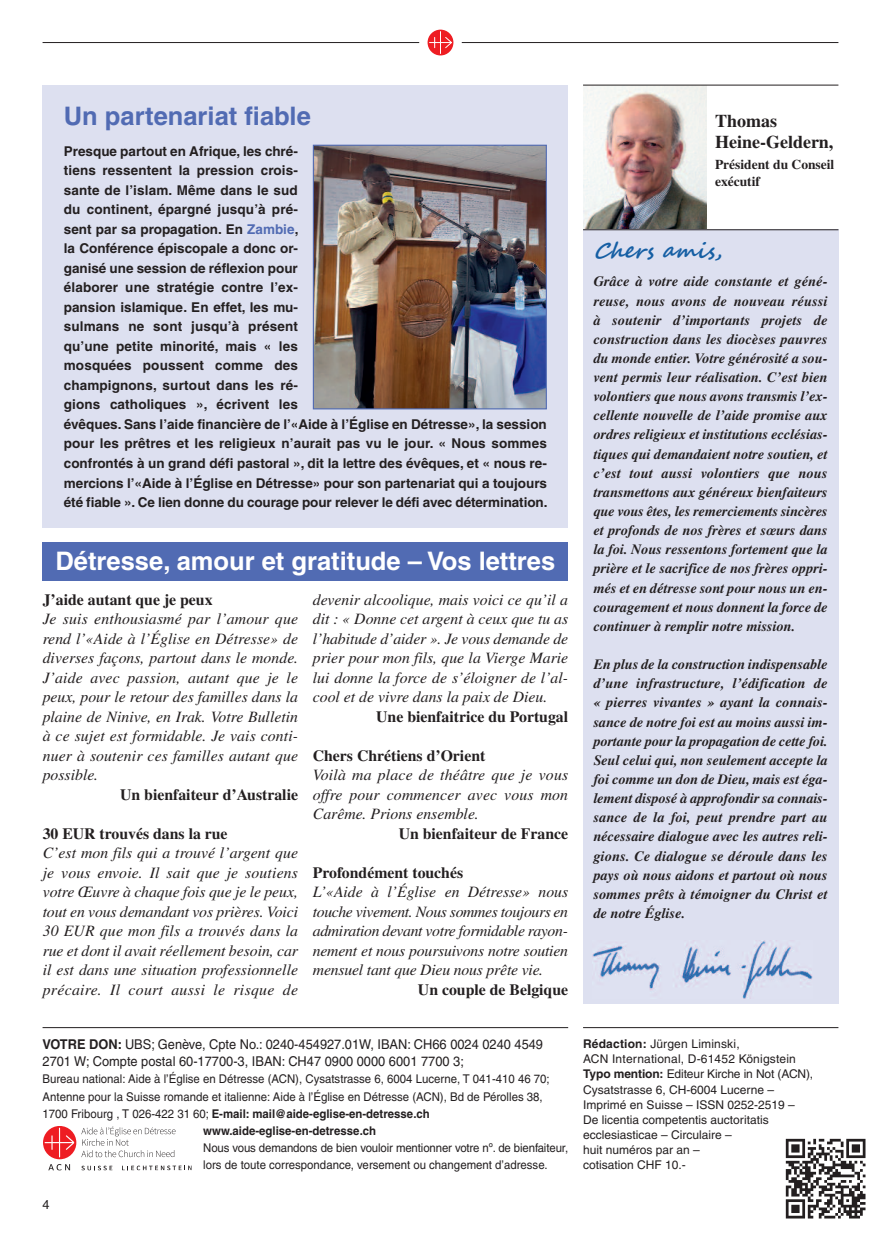
<style>
.page{position:relative;width:881px;height:1234px;background:#fff}
.page>*{position:absolute;margin:0;border:0;box-sizing:border-box;transform-origin:0 0}
.t1{font:700 25.5px "Helvetica";color:#fff}
.t2{font:700 25.5px "Helvetica";color:#516bb3}
.t3{font:italic 700 21px "Segoe Script";color:#165fa4}
.t4{font:700 18px/21px "Times";color:#231f20}
.t5{font:italic 15.75px/19.5px "Times";color:#231f20;text-align:justify}
.t6{font:700 15.75px "Times";color:#231f20}
.t7{font:italic 700 14.25px/19.2px "Times";color:#231f20;text-align:justify}
.t8{font:700 13.5px/19.5px "Helvetica";color:#231f20}
.t9{font:13.5px/17.1px "Helvetica";color:#231f20;scale:.95 1}
.t10{font:700 13.5px/16.5px "Times";color:#231f20}
.t11{font:12.75px "Helvetica";color:#231f20}
.t12{font:12px/17.1px "Helvetica";color:#231f20;scale:.95 1}
.t13{font:12px/15.1px "Helvetica";color:#231f20}
.t14{font:700 12px "Helvetica";color:#231f20;scale:.95 1}
.s1{color:#516bb3}
.s2{font-weight:700}
.s3{font-weight:400}
</style>
<div class="page">
<img style="left:583px;top:86px;width:123px;height:143px">
<div style="left:583px;top:230px;width:255px;height:773px;background:#dde0f0"></div>
<hr style="left:583px;top:229px;width:255px;height:1px;background:#231f20">
<hr style="left:583px;top:85px;width:255px;height:1px;background:#231f20">
<hr style="left:43px;top:42px;width:376px;height:1px;background:#231f20">
<svg style="left:427px;top:30px;width:26px;height:25px"></svg>
<svg style="left:428px;top:31px;width:24px;height:23px"></svg>
<hr style="left:461px;top:42px;width:377px;height:1px;background:#231f20">
<div style="left:43px;top:542px;width:525px;height:38px;background:#516bb3"></div>
<div style="left:43px;top:85px;width:525px;height:442px;background:#dde0f0"></div>
<img style="left:315px;top:147px;width:229px;height:260px">
<div style="left:313px;top:145px;width:233px;height:264px;border:1px solid #516bb3"></div>
<img style="left:592px;top:940px;width:220px;height:57px">
<hr style="left:43px;top:1026px;width:525px;height:1px;background:#231f20">
<hr style="left:583px;top:1026px;width:255px;height:1px;background:#231f20">
<svg style="left:43px;top:1125px;width:33px;height:33px"></svg>
<svg style="left:45px;top:1127px;width:29px;height:30px"></svg>
<svg style="left:48px;top:1164px;width:22px;height:6px"></svg>
<svg style="left:81px;top:1126px;width:94px;height:30px"></svg>
<svg style="left:81px;top:1165px;width:31px;height:5px"></svg>
<svg style="left:122px;top:1165px;width:70px;height:5px"></svg>
<svg style="left:785px;top:1138px;width:80px;height:80px"></svg>
<h1 class="t2" style="left:64px;top:106px;width:248px">Un partenariat fiable</h1>
<p class="t8" style="left:64px;top:142px;width:485px">Presque partout en Afrique, les chré-<br>tiens ressentent la pression crois-<br>sante de l’islam. Même dans le sud<br>du continent, épargné jusqu’à pré-<br>sent par sa propagation. En <span class="s1">Zambie</span>,<br>la Conférence épiscopale a donc or-<br>ganisé une session de réflexion pour<br>élaborer une stratégie contre l’ex-<br>pansion islamique. En effet, les mu-<br>sulmans ne sont jusqu’à présent<br>qu’une petite minorité, mais « les<br>mosquées poussent comme des<br>champignons, surtout dans les ré-<br>gions catholiques », écrivent les<br>évêques. Sans l’aide financière de l’«Aide à l’Église en Détresse», la session pour les prêtres et les religieux n’aurait pas vu le jour. « Nous sommes confrontés à un grand défi pastoral », dit la lettre des évêques, et « nous re&shy;mercions l’«Aide à l’Église en Détresse» pour son partenariat qui a toujours été fiable ». Ce lien donne du courage pour relever le défi avec détermination.</p>
<h1 class="t1" style="left:55px;top:551px;width:501px">Détresse, amour et gratitude – Vos lettres</h1>
<p class="t6" style="left:43px;top:593px;width:171px">J’aide autant que je peux</p>
<p class="t5" style="left:43px;top:610px;width:257px">Je suis enthousiasmé par l’amour que rend l’«Aide à l’Église en Détresse» de diverses façons, partout dans le monde.<br>J’aide avec passion, autant que je le peux, pour le retour des familles dans la plaine de Ninive, en Irak. Votre Bulletin à ce sujet est formidable. Je vais conti&shy;nuer à soutenir ces familles autant que possible.</p>
<p class="t6" style="left:120px;top:788px;width:179px">Un bienfaiteur d’Australie</p>
<p class="t6" style="left:43px;top:827px;width:186px">30 EUR trouvés dans la rue</p>
<p class="t5" style="left:43px;top:844px;width:257px">C’est mon fils qui a trouvé l’argent que je vous envoie. Il sait que je soutiens votre Œuvre à chaque fois que je le peux, tout en vous demandant vos prières. Voici 30 EUR que mon fils a trouvés dans la rue et dont il avait réellement besoin, car il est dans une situation professionnelle précaire. Il court aussi le risque de</p>
<p class="t5" style="left:313px;top:591px;width:257px">devenir alcoolique, mais voici ce qu’il a dit : « Donne cet argent à ceux que tu as l’habitude d’aider ». Je vous demande de prier pour mon fils, que la Vierge Marie lui donne la force de s’éloigner de l’al&shy;cool et de vivre dans la paix de Dieu.</p>
<p class="t6" style="left:376px;top:710px;width:193px">Une bienfaitrice du Portugal</p>
<p class="t6" style="left:313px;top:749px;width:174px">Chers Chrétiens d’Orient</p>
<p class="t5" style="left:313px;top:766px;width:257px">Voilà ma place de théâtre que je vous offre pour commencer avec vous mon Carême. Prions ensemble.</p>
<p class="t6" style="left:398px;top:827px;width:171px">Un bienfaiteur de France</p>
<p class="t6" style="left:313px;top:866px;width:152px">Profondément touchés</p>
<p class="t5" style="left:313px;top:883px;width:257px">L’«Aide à l’Église en Détresse» nous touche vivement. Nous sommes toujours en admiration devant votre formidable rayon&shy;nement et nous poursuivons notre soutien mensuel tant que Dieu nous prête vie.</p>
<p class="t6" style="left:418px;top:983px;width:152px">Un couple de Belgique</p>
<p class="t4" style="left:714px;top:112px;width:120px">Thomas<br>Heine-Geldern,</p>
<p class="t10" style="left:714px;top:158px;width:121px">Président du Conseil exécutif</p>
<h2 class="t3" style="left:593px;top:239px;width:137px">Chersamis,</h2>
<p class="t7" style="left:593px;top:273px;width:235px">Grâce à votre aide constante et géné&shy;reuse, nous avons de nouveau réussi à soutenir d’importants projets de construction dans les diocèses pauvres du monde entier. Votre générosité a sou&shy;vent permis leur réalisation. C’est bien volontiers que nous avons transmis l’ex&shy;cellente nouvelle de l’aide promise aux ordres religieux et institutions ecclésias&shy;tiques qui demandaient notre soutien, et c’est tout aussi volontiers que nous transmettons aux généreux bienfaiteurs que vous êtes, les remerciements sincères et profonds de nos frères et sœurs dans la foi. Nous ressentons fortement que la prière et le sacrifice de nos frères oppri&shy;més et en détresse sont pour nous un en&shy;couragement et nous donnent la force de continuer à remplir notre mission.</p>
<p class="t7" style="left:593px;top:656px;width:235px">En plus de la construction indispensable d’une infrastructure, l’édification de « pierres vivantes » ayant la connais&shy;sance de notre foi est au moins aussi im&shy;portante pour la propagation de cette foi.<br>Seul celui qui, non seulement accepte la foi comme un don de Dieu, mais est éga&shy;lement disposé à approfondir sa connais&shy;sance de la foi, peut prendre part au nécessaire dialogue avec les autres reli&shy;gions. Ce dialogue se déroule dans les pays où nous aidons et partout où nous sommes prêts à témoigner du Christ et de notre Église.</p>
<p class="t9" style="left:43px;top:1036px;width:528px"><span class="s2">VOTRE DON:</span> UBS; Genève, Cpte No.: 0240-454927.01W, IBAN: CH66 0024 0240 4549<br>2701 W; Compte postal 60-17700-3, IBAN: CH47 0900 0000 6001 7700 3;</p>
<p class="t12" style="left:43px;top:1071px;width:535px">Bureau national: Aide à l’Église en Détresse (ACN), Cysatstrasse 6, 6004 Lucerne, T 041-410 46 70;</p>
<p class="t12" style="left:43px;top:1088px;width:528px">Antenne pour la Suisse romande et italienne: Aide à l’Église en Détresse (ACN), Bd de Pérolles 38,</p>
<p class="t14" style="left:43px;top:1108px;width:409px"><span class="s3">1700 Fribourg , T 026-422 31 60;</span> E-mail: mail@aide-eglise-en-detresse.ch</p>
<p class="t14" style="left:203px;top:1125px;width:183px">www.aide-eglise-en-detresse.ch</p>
<p class="t12" style="left:203px;top:1139px;width:385px">Nous vous demandons de bien vouloir mentionner votre nº. de bienfaiteur, lors de toute correspondance, versement ou changement d’adresse.</p>
<p class="t11" style="left:43px;top:1199px;width:9px">4</p>
<p class="t13" style="left:583px;top:1037px;width:232px"><span class="s2">Rédaction:</span> Jürgen Liminski,<br>ACN International, D-61452 Königstein<br><span class="s2">Typo mention:</span> Editeur Kirche in Not (ACN),<br>Cysatstrasse 6, CH-6004 Lucerne –<br>Imprimé en Suisse – ISSN 0252-2519 –<br>De licentia competentis auctoritatis ecclesiasticae – Circulaire –<br>huit numéros par an –<br>cotisation CHF 10.-</p>
</div>
